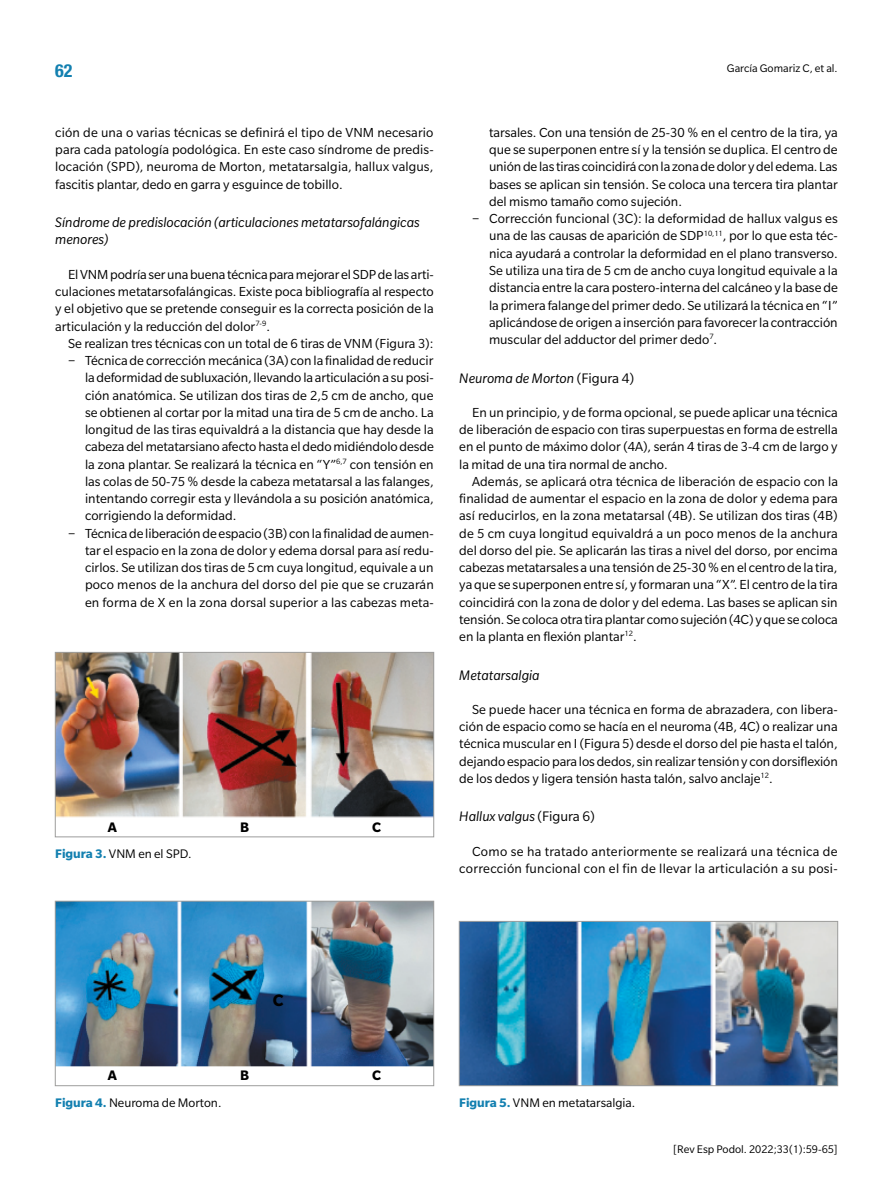
<style>
.page{position:relative;width:893px;height:1191px;background:#fff}
.page>*{position:absolute;margin:0;border:0;box-sizing:border-box;transform-origin:0 0}
.t1{font:700 condensed 18px "Helvetica Neue LT Std";color:#1380b0}
.Pie_de_foto{font:700 18px "Slate Pro";color:#000}
.Ladillo_2{font:italic 15px/17.2px "Slate Pro";color:#000}
.Pie_de_foto-2{font:700 15px "Slate Pro";color:#000}
.t2{font:14.25px/17.2px "Slate Pro";color:#000;text-align:justify}
.t3{font:14.25px/17.2px "Slate Pro";letter-spacing:.02em;color:#000;text-align:right}
.Pie_de_foto-3{font:13.5px "Slate Pro";color:#000}
.t4{font:12px "Slate Pro";color:#000}
.s1{font-weight:700;color:#1380b0}
.s2{font-style:normal}
</style>
<div class="page">
<img style="left:57px;top:654px;width:375px;height:164px">
<div style="left:55px;top:652px;width:379px;height:185px;border:1px solid #9d9d9c"></div>
<img style="left:57px;top:902px;width:375px;height:165px">
<div style="left:55px;top:900px;width:379px;height:186px;border:1px solid #9d9d9c"></div>
<img style="left:461px;top:923px;width:375px;height:161px">
<div style="left:459px;top:921px;width:379px;height:165px;border:1px solid #9d9d9c"></div>
<p class="t1" style="left:55px;top:59px;width:19px">62</p>
<p class="t4" style="left:727px;top:62px;width:112px">García Gomariz C, et al.</p>
<p class="t2" style="left:55px;top:124px;width:380px">ción de una o varias técnicas se definirá el tipo de VNM necesario para cada patología podológica. En este caso síndrome de predis&shy;locación (SPD), neuroma de Morton, metatarsalgia, hallux valgus, fascitis plantar, dedo en garra y esguince de tobillo.</p>
<p class="Ladillo_2" style="left:55px;top:214px;width:366px">Síndrome de predislocación (articulaciones metatarsofalángicas menores)</p>
<p class="t2" style="left:55px;top:265px;width:380px;text-indent:13px">El VNM podría ser una buena técnica para mejorar el SDP de las arti&shy;culaciones metatarsofalángicas. Existe poca bibliografía al respecto y el objetivo que se pretende conseguir es la correcta posición de la articulación y la reducción del dolor<sup>7-9</sup>.</p>
<p class="t2" style="left:68px;top:334px;width:367px">Se realizan tres técnicas con un total de 6 tiras de VNM (Figura 3):</p>
<p class="t2" style="left:85px;top:352px;width:350px;text-indent:-17px">− Técnica de corrección mecánica (3A) con la finalidad de reducir la deformidad de subluxación, llevando la articulación a su posi&shy;ción anatómica. Se utilizan dos tiras de 2,5 cm de ancho, que se obtienen al cortar por la mitad una tira de 5 cm de ancho. La longitud de las tiras equivaldrá a la distancia que hay desde la cabeza del metatarsiano afecto hasta el dedo midiéndolo desde la zona plantar. Se realizará la técnica en “Y”<sup>6,7</sup> con tensión en las colas de 50-75 % desde la cabeza metatarsal a las falanges, intentando corregir esta y llevándola a su posición anatómica, corrigiendo la deformidad.</p>
<p class="t2" style="left:85px;top:524px;width:350px;text-indent:-17px">− Técnica de liberación de espacio (3B) con la finalidad de aumen&shy;tar el espacio en la zona de dolor y edema dorsal para así redu&shy;cirlos. Se utilizan dos tiras de 5 cm cuya longitud, equivale a un poco menos de la anchura del dorso del pie que se cruzarán en forma de X en la zona dorsal superior a las cabezas meta-</p>
<p class="Pie_de_foto-2" style="left:108px;top:818px;width:11px">A</p>
<p class="Pie_de_foto-2" style="left:240px;top:818px;width:10px">B</p>
<p class="Pie_de_foto-2" style="left:372px;top:818px;width:10px">C</p>
<p class="Pie_de_foto-3" style="left:55px;top:847px;width:138px"><span class="s1">Figura 3.</span> VNM en el SPD.</p>
<p class="t2" style="left:489px;top:124px;width:350px">tarsales. Con una tensión de 25-30 % en el centro de la tira, ya que se superponen entre sí y la tensión se duplica. El centro de unión de las tiras coincidirá con la zona de dolor y del edema. Las bases se aplican sin tensión. Se coloca una tercera tira plantar del mismo tamaño como sujeción.</p>
<p class="t2" style="left:489px;top:210px;width:350px;text-indent:-17px">− Corrección funcional (3C): la deformidad de hallux valgus es una de las causas de aparición de SDP<sup>10,11</sup>, por lo que esta téc&shy;nica ayudará a controlar la deformidad en el plano transverso.<br>Se utiliza una tira de 5 cm de ancho cuya longitud equivale a la distancia entre la cara postero-interna del calcáneo y la base de la primera falange del primer dedo. Se utilizará la técnica en “I” aplicándose de origen a inserción para favorecer la contracción muscular del adductor del primer dedo<sup>7</sup>.</p>
<p class="Ladillo_2" style="left:459px;top:369px;width:176px">Neuroma de Morton <span class="s2">(Figura 4)</span></p>
<p class="t2" style="left:459px;top:403px;width:380px;text-indent:13px">En un principio, y de forma opcional, se puede aplicar una técnica de liberación de espacio con tiras superpuestas en forma de estrella en el punto de máximo dolor (4A), serán 4 tiras de 3-4 cm de largo y la mitad de una tira normal de ancho.</p>
<p class="t2" style="left:459px;top:472px;width:380px;text-indent:13px">Además, se aplicará otra técnica de liberación de espacio con la finalidad de aumentar el espacio en la zona de dolor y edema para así reducirlos, en la zona metatarsal (4B). Se utilizan dos tiras (4B) de 5 cm cuya longitud equivaldrá a un poco menos de la anchura del dorso del pie. Se aplicarán las tiras a nivel del dorso, por encima cabezas metatarsales a una tensión de 25-30 % en el centro de la tira, ya que se superponen entre sí, y formaran una “X”. El centro de la tira coincidirá con la zona de dolor y del edema. Las bases se aplican sin tensión. Se coloca otra tira plantar como sujeción (4C) y que se coloca en la planta en flexión plantar<sup>12</sup>.</p>
<p class="Ladillo_2" style="left:459px;top:666px;width:82px">Metatarsalgia</p>
<p class="t2" style="left:459px;top:700px;width:380px;text-indent:13px">Se puede hacer una técnica en forma de abrazadera, con libera&shy;ción de espacio como se hacía en el neuroma (4B, 4C) o realizar una técnica muscular en I (Figura 5) desde el dorso del pie hasta el talón, dejando espacio para los dedos, sin realizar tensión y con dorsiflexión de los dedos y ligera tensión hasta talón, salvo anclaje<sup>12</sup>.</p>
<p class="Ladillo_2" style="left:459px;top:808px;width:137px">Hallux valgus <span class="s2">(Figura 6)</span></p>
<p class="t3" style="left:459px;top:842px;width:380px">Como se ha tratado anteriormente se realizará una técnica de corrección funcional con el fin de llevar la articulación a su posi-</p>
<p class="Pie_de_foto" style="left:273px;top:990px;width:12px">C</p>
<p class="Pie_de_foto-2" style="left:108px;top:1067px;width:11px">A</p>
<p class="Pie_de_foto-2" style="left:240px;top:1067px;width:10px">B</p>
<p class="Pie_de_foto-2" style="left:372px;top:1067px;width:10px">C</p>
<p class="Pie_de_foto-3" style="left:55px;top:1096px;width:168px"><span class="s1">Figura 4.</span> Neuroma de Morton.</p>
<p class="Pie_de_foto-3" style="left:459px;top:1096px;width:178px"><span class="s1">Figura 5.</span> VNM en metatarsalgia.</p>
<p class="t4" style="left:673px;top:1143px;width:166px">[Rev Esp Podol. 2022;33(1):59-65]</p>
</div>
